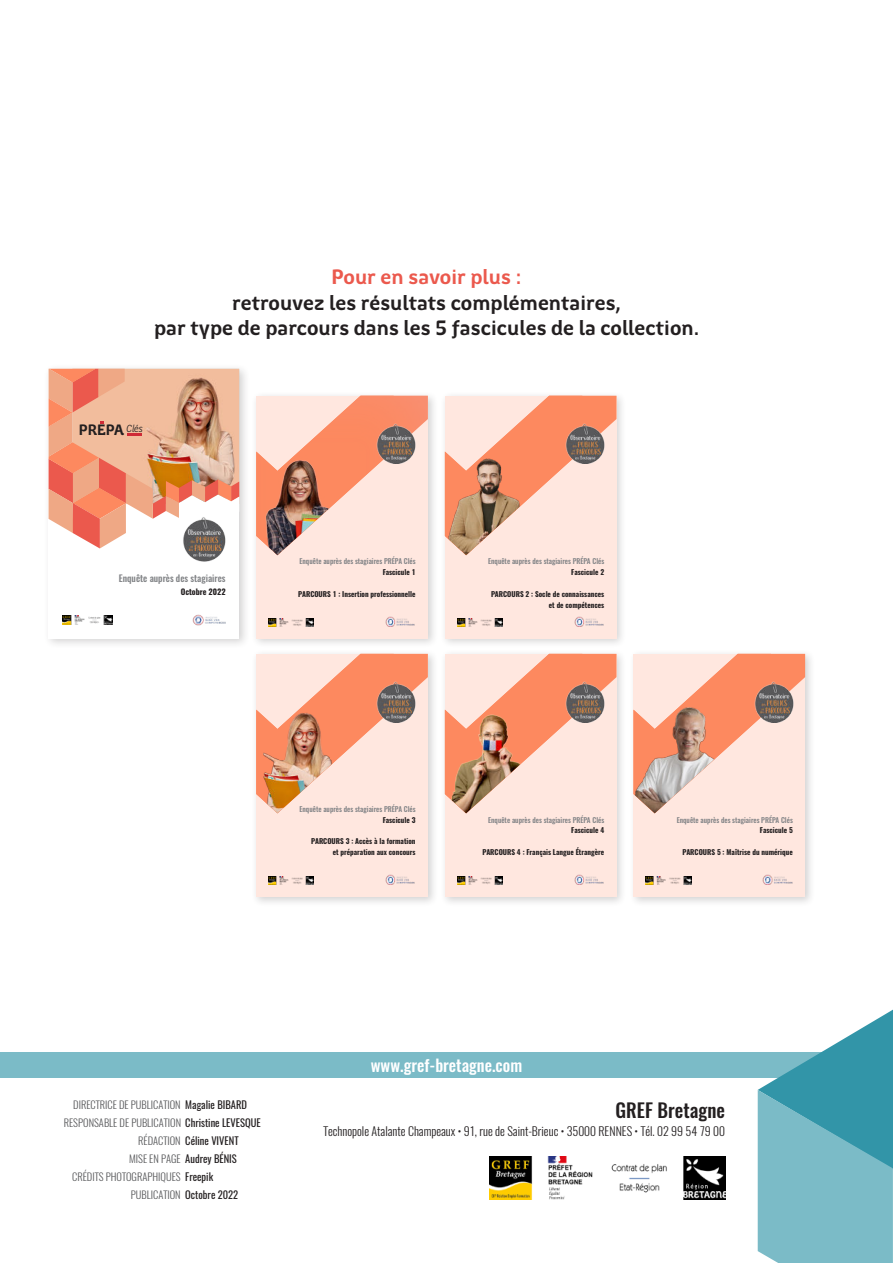
<style>
.page{position:relative;width:893px;height:1263px;background:#fff}
.page>*{position:absolute;margin:0;border:0;box-sizing:border-box;transform-origin:0 0}
.t1{font:700 21px/25.2px "Region Bretagne New";color:#231f20;text-align:center}
.t2{font:700 21px "Region Bretagne New";color:#eb594d}
.t3{font:500 19.2px "Oswald";color:#231f20}
.t4{font:500 16.5px "Oswald";color:#fff}
.t5{font:700 15.15px "Region Bretagne New";color:#231f20}
.t6{font:300 12px "Oswald";color:#231f20}
.t7{font:300 10.5px "Oswald";color:#57585a}
.t8{font:10.5px "Oswald";color:#231f20}
.t9{font:500 9.3px "Oswald";color:#808285}
.t10{font:700 7.95px "Oswald";color:#231f20}
.t11{font:700 7.2px/10.9px "Oswald";color:#231f20;text-align:right}
.t12{font:500 7.2px "Oswald";color:#808285}
.s1{font-weight:400;color:#231f20}
.s2{font-weight:300;color:#57585a}
</style>
<div class="page">
<div style="left:43px;top:363px;width:208px;height:287px;background:#231f20;opacity:.2"></div>
<div style="left:49px;top:369px;width:190px;height:269px;background:#fff"></div>
<img style="left:62px;top:616px;width:50px;height:9px">
<img style="left:192px;top:614px;width:34px;height:11px">
<img style="left:184px;top:548px;width:40px;height:14px">
<svg style="left:49px;top:369px;width:190px;height:179px"></svg>
<hr style="left:127px;top:433px;width:15px;height:3px;background:#cf2a36">
<div style="left:251px;top:391px;width:187px;height:258px;background:#231f20;opacity:.2"></div>
<div style="left:256px;top:396px;width:172px;height:242px;background:#ffe7df"></div>
<img style="left:256px;top:396px;width:172px;height:159px">
<img style="left:268px;top:618px;width:46px;height:8px">
<img style="left:386px;top:617px;width:29px;height:10px">
<img style="left:377px;top:423px;width:39px;height:41px">
<div style="left:440px;top:391px;width:187px;height:258px;background:#231f20;opacity:.2"></div>
<div style="left:445px;top:396px;width:171px;height:242px;background:#ffe7df"></div>
<img style="left:457px;top:618px;width:45px;height:8px">
<img style="left:574px;top:617px;width:30px;height:10px">
<svg style="left:597px;top:396px;width:19px;height:53px"></svg>
<img style="left:445px;top:396px;width:152px;height:159px">
<img style="left:565px;top:423px;width:39px;height:41px">
<div style="left:251px;top:649px;width:187px;height:258px;background:#231f20;opacity:.2"></div>
<div style="left:256px;top:654px;width:172px;height:242px;background:#ffe7df"></div>
<img style="left:268px;top:876px;width:46px;height:8px">
<img style="left:386px;top:875px;width:29px;height:10px">
<svg style="left:313px;top:654px;width:115px;height:83px"></svg>
<img style="left:256px;top:697px;width:106px;height:116px">
<img style="left:377px;top:681px;width:39px;height:41px">
<div style="left:440px;top:649px;width:187px;height:258px;background:#231f20;opacity:.2"></div>
<div style="left:445px;top:654px;width:171px;height:242px;background:#ffe7df"></div>
<img style="left:457px;top:876px;width:45px;height:8px">
<img style="left:574px;top:875px;width:30px;height:10px">
<svg style="left:569px;top:654px;width:47px;height:69px"></svg>
<img style="left:445px;top:654px;width:124px;height:159px">
<img style="left:565px;top:681px;width:39px;height:41px">
<div style="left:628px;top:649px;width:188px;height:258px;background:#231f20;opacity:.2"></div>
<div style="left:633px;top:654px;width:172px;height:242px;background:#ffe7df"></div>
<img style="left:646px;top:876px;width:45px;height:8px">
<img style="left:763px;top:875px;width:30px;height:10px">
<svg style="left:702px;top:654px;width:103px;height:85px"></svg>
<img style="left:633px;top:686px;width:104px;height:127px">
<img style="left:754px;top:681px;width:39px;height:41px">
<div style="left:0;top:1052px;width:893px;height:25px;background:#7bbbc7"></div>
<svg style="left:758px;top:1010px;width:135px;height:253px"></svg>
<img style="left:490px;top:1157px;width:235px;height:42px">
<h1 class="t2" style="left:331px;top:266px;width:192px">Pour en savoir plus :</h1>
<h1 class="t1" style="left:154px;top:290px;width:547px">retrouvez les résultats complémentaires,<br>par type de parcours dans les 5 fascicules de la collection.</h1>
<h3 class="t5" style="left:79px;top:421px;width:66px">PREPA <sup>Clés</sup></h3>
<p class="t9" style="left:119px;top:574px;width:108px">Enquête auprès des stagiaires</p>
<p class="t10" style="left:181px;top:588px;width:46px">Octobre 2022</p>
<p class="t12" style="left:299px;top:558px;width:118px">Enquête auprès des stagiaires PRÉPA Clés</p>
<p class="t11" style="left:383px;top:568px;width:34px">Fascicule 1</p>
<p class="t11" style="left:298px;top:590px;width:119px">PARCOURS 1 : Insertion professionnelle</p>
<p class="t12" style="left:488px;top:558px;width:118px">Enquête auprès des stagiaires PRÉPA Clés</p>
<p class="t11" style="left:571px;top:568px;width:34px">Fascicule 2</p>
<p class="t11" style="left:491px;top:590px;width:115px">PARCOURS 2 : Socle de connaissances et de compétences</p>
<p class="t12" style="left:299px;top:806px;width:118px">Enquête auprès des stagiaires PRÉPA Clés</p>
<p class="t11" style="left:383px;top:815px;width:34px">Fascicule 3</p>
<p class="t11" style="left:311px;top:837px;width:106px">PARCOURS 3 : Accès à la formation et préparation aux concours</p>
<p class="t12" style="left:488px;top:817px;width:118px">Enquête auprès des stagiaires PRÉPA Clés</p>
<p class="t11" style="left:571px;top:826px;width:34px">Fascicule 4</p>
<p class="t11" style="left:483px;top:848px;width:123px">PARCOURS 4 : Français Langue Étrangère</p>
<p class="t12" style="left:677px;top:817px;width:118px">Enquête auprès des stagiaires PRÉPA Clés</p>
<p class="t11" style="left:760px;top:826px;width:34px">Fascicule 5</p>
<p class="t11" style="left:683px;top:848px;width:112px">PARCOURS 5 : Maîtrise du numérique</p>
<h3 class="t7" style="left:73px;top:1100px;width:175px">DIRECTRICE DE PUBLICATION <span class="s1">Magalie BIBARD</span></h3>
<h3 class="t7" style="left:64px;top:1118px;width:198px">RESPONSABLE DE PUBLICATION <span class="s1">Christine LEVESQUE</span></h3>
<h3 class="t8" style="left:138px;top:1136px;width:102px"><span class="s2">RÉDACTION</span> Céline VIVENT</h3>
<h3 class="t8" style="left:129px;top:1154px;width:109px"><span class="s2">MISE EN PAGE</span> Audrey BÉNIS</h3>
<h3 class="t7" style="left:72px;top:1172px;width:143px">CRÉDITS PHOTOGRAPHIQUES <span class="s1">Freepik</span></h3>
<h3 class="t7" style="left:131px;top:1190px;width:109px">PUBLICATION <span class="s1">Octobre 2022</span></h3>
<h3 class="t4" style="left:371px;top:1059px;width:153px">www.gref-bretagne.com</h3>
<h2 class="t3" style="left:615px;top:1102px;width:111px">GREF Bretagne</h2>
<h3 class="t6" style="left:324px;top:1126px;width:403px">Technopole Atalante Champeaux • 91, rue de Saint-Brieuc • 35000 RENNES • Tél. 02 99 54 79 00</h3>
</div>
